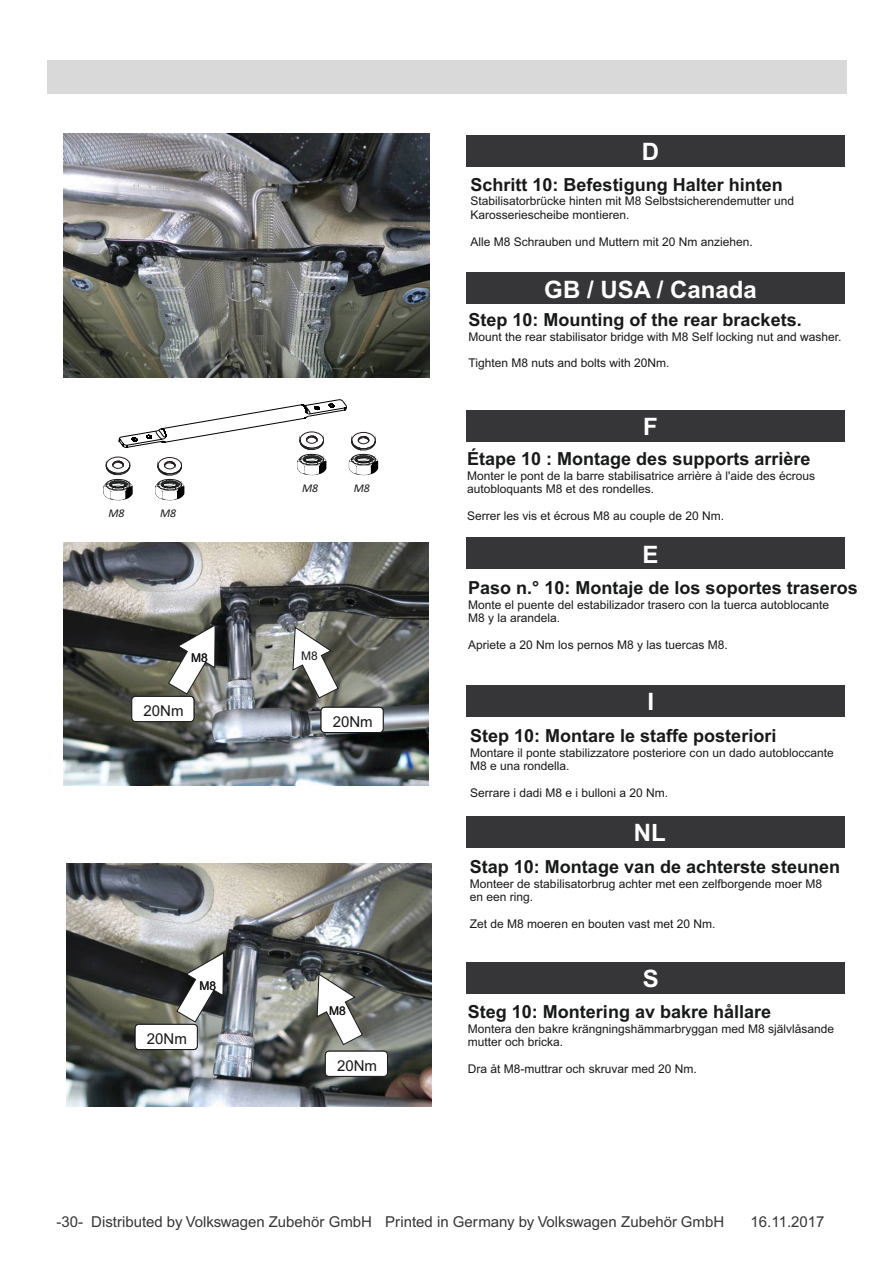
<style>
.page{position:relative;width:893px;height:1262px;background:#fff}
.page>*{position:absolute;margin:0;border:0;box-sizing:border-box;transform-origin:0 0}
.t1{font:700 24px "Arial";color:#fff}
.t2{font:700 18px "Arial";color:#181919}
.t3{font:15px "Arial";color:#363638}
.t4{font:15px "Arial";color:#181919}
.t5{font:12px/13.4px "Arial";color:#181919}
.t6{font:italic 11.85px "Calibri";color:#181919}
</style>
<div class="page">
<div style="left:466px;top:135px;width:379px;height:31px;background:#363638"></div>
<div style="left:466px;top:273px;width:379px;height:31px;background:#363638"></div>
<div style="left:466px;top:410px;width:379px;height:31px;background:#363638"></div>
<div style="left:466px;top:538px;width:379px;height:31px;background:#363638"></div>
<div style="left:466px;top:685px;width:379px;height:31px;background:#363638"></div>
<div style="left:466px;top:816px;width:379px;height:31px;background:#363638"></div>
<div style="left:466px;top:962px;width:379px;height:31px;background:#363638"></div>
<img style="left:64px;top:134px;width:365px;height:244px">
<svg style="left:103px;top:399px;width:275px;height:101px"></svg>
<img style="left:67px;top:863px;width:365px;height:243px">
<img style="left:64px;top:543px;width:364px;height:242px">
<svg style="left:317px;top:973px;width:71px;height:103px"></svg>
<svg style="left:292px;top:627px;width:46px;height:71px"></svg>
<svg style="left:321px;top:707px;width:62px;height:26px"></svg>
<svg style="left:131px;top:624px;width:84px;height:98px"></svg>
<svg style="left:135px;top:952px;width:89px;height:97px"></svg>
<div style="left:47px;top:61px;width:799px;height:33px;background:#d9d9d9"></div>
<h1 class="t1" style="left:641px;top:135px;width:19px">D</h1>
<h2 class="t2" style="left:470px;top:172px;width:314px">Schritt 10: Befestigung Halter hinten</h2>
<p class="t5" style="left:470px;top:194px;width:325px">Stabilisatorbrücke hinten mit M8 Selbstsicherendemutter und<br>Karosseriescheibe montieren.</p>
<p class="t5" style="left:470px;top:235px;width:284px">Alle M8 Schrauben und Muttern mit 20 Nm anziehen.</p>
<h1 class="t1" style="left:544px;top:272px;width:214px">GB / USA / Canada</h1>
<h2 class="t2" style="left:468px;top:307px;width:335px">Step 10: Mounting of the rear brackets.</h2>
<p class="t5" style="left:468px;top:329px;width:374px">Mount the rear stabilisator bridge with M8 Self locking nut and washer.</p>
<p class="t5" style="left:468px;top:356px;width:202px">Tighten M8 nuts and bolts with 20Nm.</p>
<p class="t6" style="left:108px;top:505px;width:18px">M8</p>
<p class="t6" style="left:160px;top:505px;width:18px">M8</p>
<p class="t6" style="left:302px;top:480px;width:18px">M8</p>
<p class="t6" style="left:354px;top:480px;width:18px">M8</p>
<p class="t5" style="left:191px;top:651px;width:18px">M8</p>
<p class="t5" style="left:301px;top:649px;width:18px">M8</p>
<p class="t4" style="left:143px;top:700px;width:42px">20Nm</p>
<p class="t4" style="left:333px;top:711px;width:42px">20Nm</p>
<p class="t5" style="left:199px;top:978px;width:18px">M8</p>
<p class="t5" style="left:329px;top:1004px;width:18px">M8</p>
<p class="t4" style="left:147px;top:1028px;width:42px">20Nm</p>
<p class="t4" style="left:337px;top:1055px;width:42px">20Nm</p>
<h1 class="t1" style="left:643px;top:409px;width:16px">F</h1>
<h2 class="t2" style="left:467px;top:446px;width:345px">Étape 10 : Montage des supports arrière</h2>
<p class="t5" style="left:467px;top:469px;width:349px">Monter le pont de la barre stabilisatrice arrière à l'aide des écrous autobloquants M8 et des rondelles.</p>
<p class="t5" style="left:467px;top:509px;width:258px">Serrer les vis et écrous M8 au couple de 20 Nm.</p>
<h1 class="t1" style="left:642px;top:537px;width:18px">E</h1>
<h2 class="t2" style="left:468px;top:575px;width:391px">Paso n.° 10: Montaje de los soportes traseros</h2>
<p class="t5" style="left:468px;top:598px;width:362px">Monte el puente del estabilizador trasero con la tuerca autoblocante<br>M8 y la arandela.</p>
<p class="t5" style="left:468px;top:638px;width:261px">Apriete a 20 Nm los pernos M8 y las tuercas M8.</p>
<h1 class="t1" style="left:647px;top:685px;width:8px">I</h1>
<h2 class="t2" style="left:470px;top:723px;width:308px">Step 10: Montare le staffe posteriori</h2>
<p class="t5" style="left:470px;top:746px;width:365px">Montare il ponte stabilizzatore posteriore con un dado autobloccante<br>M8 e una rondella.</p>
<p class="t5" style="left:470px;top:786px;width:200px">Serrare i dadi M8 e i bulloni a 20 Nm.</p>
<h1 class="t1" style="left:633px;top:815px;width:33px">NL</h1>
<h2 class="t2" style="left:470px;top:854px;width:372px">Stap 10: Montage van de achterste steunen</h2>
<p class="t5" style="left:470px;top:877px;width:354px">Monteer de stabilisatorbrug achter met een zelfborgende moer M8 en een ring.</p>
<p class="t5" style="left:470px;top:917px;width:247px">Zet de M8 moeren en bouten vast met 20 Nm.</p>
<h1 class="t1" style="left:643px;top:962px;width:18px">S</h1>
<h2 class="t2" style="left:468px;top:999px;width:305px">Steg 10: Montering av bakre hållare</h2>
<p class="t5" style="left:468px;top:1022px;width:368px">Montera den bakre krängningshämmarbryggan med M8 självlåsande mutter och bricka.</p>
<p class="t5" style="left:468px;top:1062px;width:230px">Dra åt M8-muttrar och skruvar med 20 Nm.</p>
<p class="t3" style="left:56px;top:1211px;width:669px">-30- Distributed by Volkswagen Zubehör GmbH Printed in Germany by Volkswagen Zubehör GmbH</p>
<p class="t3" style="left:750px;top:1211px;width:75px">16.11.2017</p>
</div>
